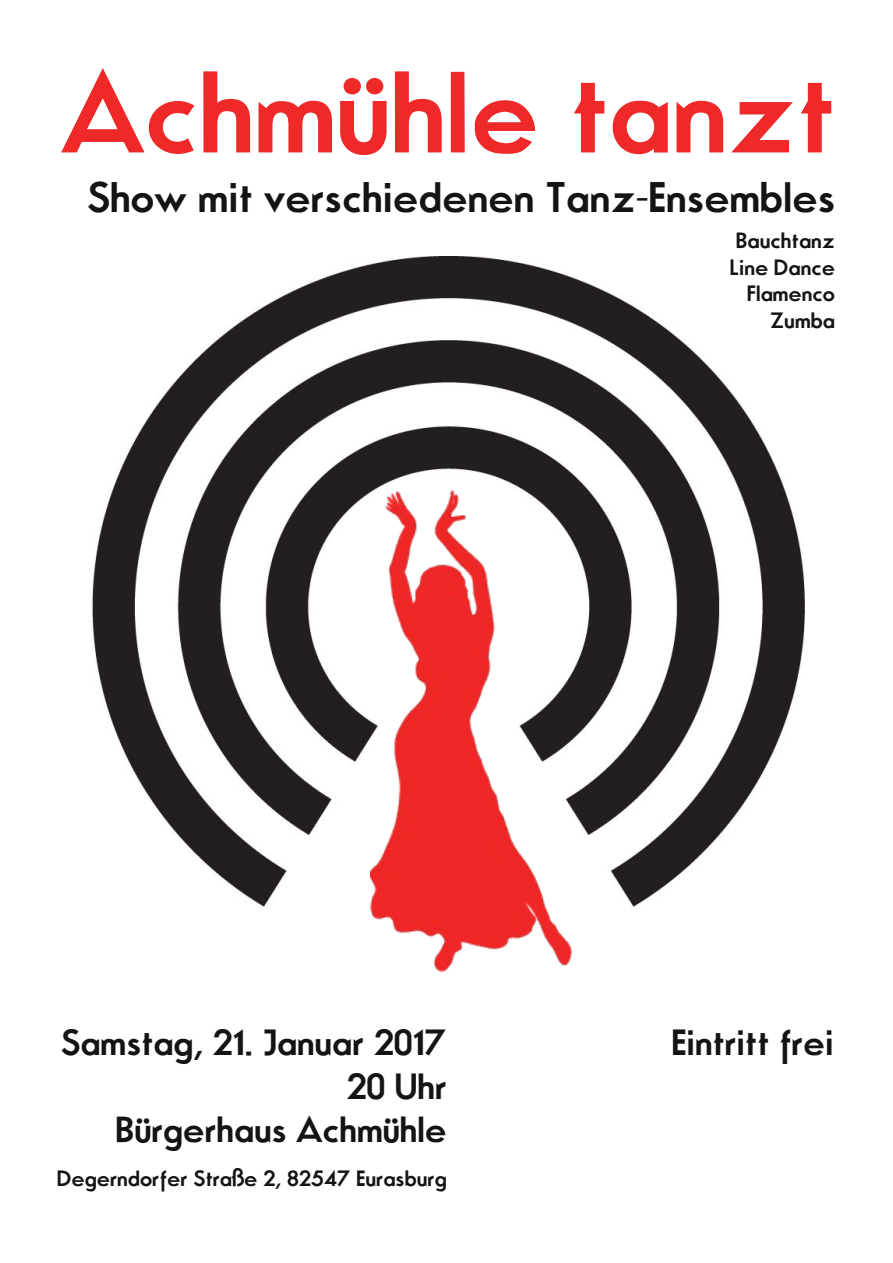
<style>
.page{position:relative;width:893px;height:1263px;background:#fff}
.page>*{position:absolute;margin:0;border:0;box-sizing:border-box;transform-origin:0 0}
.t1{font:700 109.5px "Movement";color:#ef2828}
.t2{font:700 40.5px "Movement";color:#161413}
.t3{font:700 34.5px/43.5px "Movement";color:#161413;text-align:right}
.t4{font:700 21px/26.5px "Movement";color:#161413;text-align:right}
</style>
<div class="page">
<img style="left:92px;top:256px;width:713px;height:651px">
<div style="left:343px;top:502px;width:212px;height:212px;background:#fff;border-radius:50%"></div>
<img style="left:370px;top:480px;width:204px;height:492px">
<h1 class="t1" style="left:62px;top:43px;width:775px">Achmühle tanzt</h1>
<h2 class="t2" style="left:87px;top:171px;width:750px">Show mit verschiedenen Tanz‐Ensembles</h2>
<p class="t4" style="left:730px;top:227px;width:107px">Bauchtanz<br>Line Dance<br>Flamenco<br>Zumba</p>
<h3 class="t3" style="left:61px;top:1020px;width:387px">Samstag, 21. Januar 2017<br>20 Uhr<br>Bürgerhaus Achmühle</h3>
<p class="t4" style="left:57px;top:1165px;width:391px">Degerndorfer Straße 2, 82547 Eurasburg</p>
<h3 class="t3" style="left:672px;top:1020px;width:163px">Eintritt frei</h3>
</div>
